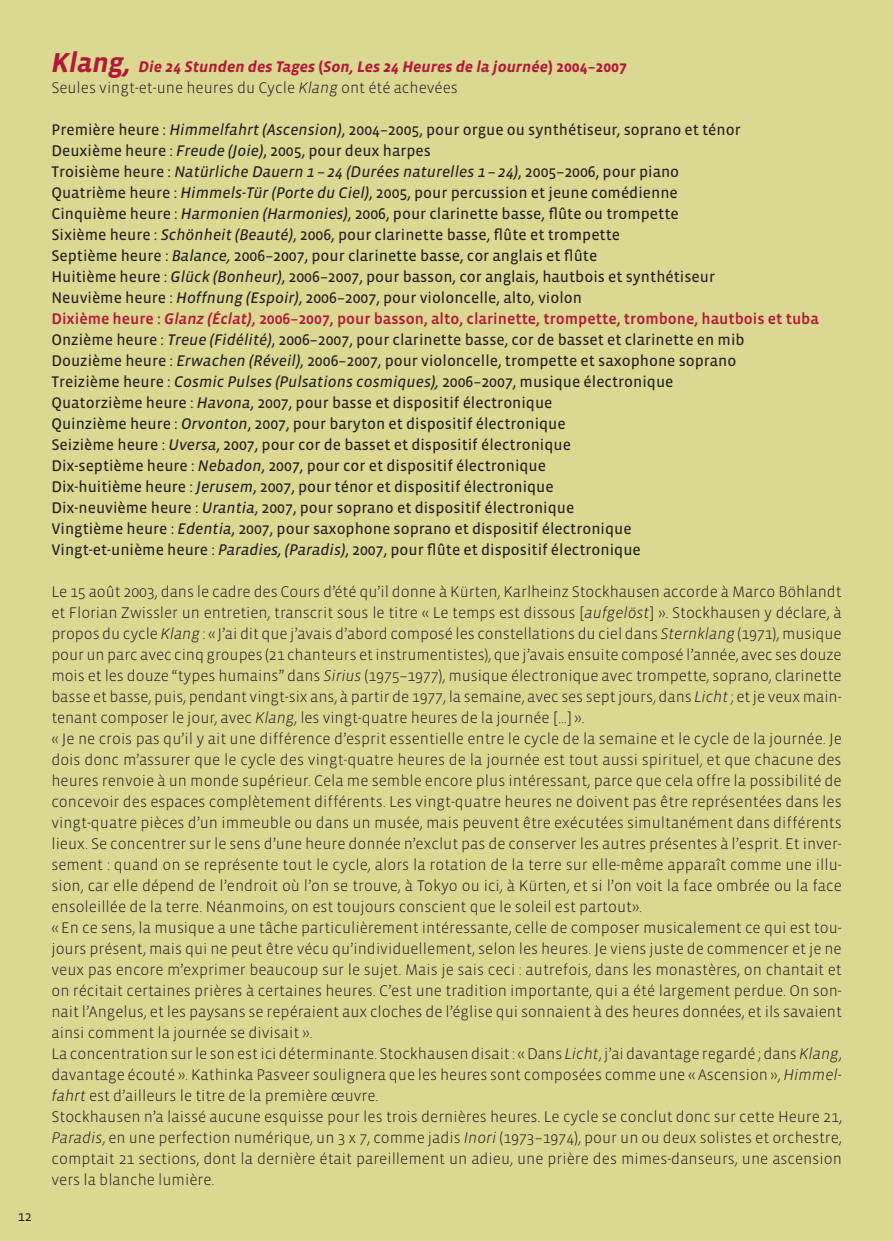
<style>
.page{position:relative;width:893px;height:1241px;background:#fff}
.page>*{position:absolute;margin:0;border:0;box-sizing:border-box;transform-origin:0 0}
.t1{font:300 15.75px/21px "Vista Sans OT";color:#231f20}
.t2{font:15.75px/21px "Vista Sans OT";color:#231f20}
.t3{font:italic 700 15.75px/21px "Vista Sans OT";color:#b61737}
.t4{font:14px "Vista Sans OT";color:#231f20}
.s1{font-size:28px}
.s2{font-style:normal}
.s3{font-weight:300;font-style:normal;color:#231f20}
.s4{font-weight:300;color:#231f20}
.s5{font-style:italic}
.s6{font-weight:500;color:#b61737}
.s7{font-weight:500;font-style:italic;color:#b61737}
</style>
<div class="page">
<div style="left:0;top:0;width:893px;height:1240px;background:#dbd892"></div>
<p class="t4" style="left:18px;top:1207px;width:15px">12</p>
<p class="t3" style="left:51px;top:56px;width:577px"><span class="s1">Klang,</span> Die 24 Stunden des Tages <span class="s2">(</span>Son, Les 24 Heures de la journée<span class="s2">) 2004–2007<br></span><span class="s3">Seules vingt-et-une heures du Cycle</span> <span class="s4">Klang</span> <span class="s3">ont été achevées</span></p>
<p class="t2" style="left:51px;top:119px;width:769px">Première heure : <span class="s5">Himmelfahrt (Ascension)</span>, 2004–2005, pour orgue ou synthétiseur, soprano et ténor<br>Deuxième heure : <span class="s5">Freude (Joie)</span>, 2005, pour deux harpes<br>Troisième heure : <span class="s5">Natürliche Dauern 1</span> – <span class="s5">24 (Durées naturelles 1</span> – <span class="s5">24)</span>, 2005–2006, pour piano<br>Quatrième heure : <span class="s5">Himmels-Tür (Porte du Ciel)</span>, 2005, pour percussion et jeune comédienne<br>Cinquième heure : <span class="s5">Harmonien (Harmonies)</span>, 2006, pour clarinette basse, flûte ou trompette<br>Sixième heure : <span class="s5">Schönheit (Beauté)</span>, 2006, pour clarinette basse, flûte et trompette<br>Septième heure : <span class="s5">Balance,</span> 2006–2007, pour clarinette basse, cor anglais et flûte<br>Huitième heure : <span class="s5">Glück (Bonheur)</span>, 2006–2007, pour basson, cor anglais, hautbois et synthétiseur<br>Neuvième heure : <span class="s5">Hoffnung (Espoir)</span>, 2006–2007, pour violoncelle, alto, violon<br><span class="s6">Dixième heure :</span> <span class="s7">Glanz (Éclat)</span><span class="s6">, 2006–2007, pour basson, alto, clarinette, trompette, trombone, hautbois et tuba </span>Onzième heure : <span class="s5">Treue (Fidélité)</span>, 2006–2007, pour clarinette basse, cor de basset et clarinette en mib Douzième heure : <span class="s5">Erwachen (Réveil)</span>, 2006–2007, pour violoncelle, trompette et saxophone soprano<br>Treizième heure : <span class="s5">Cosmic Pulses (Pulsations cosmiques),</span> 2006–2007, musique électronique<br>Quatorzième heure : <span class="s5">Havona</span>, 2007, pour basse et dispositif électronique<br>Quinzième heure : <span class="s5">Orvonton</span>, 2007, pour baryton et dispositif électronique<br>Seizième heure : <span class="s5">Uversa</span>, 2007, pour cor de basset et dispositif électronique<br>Dix-septième heure : <span class="s5">Nebadon</span>, 2007, pour cor et dispositif électronique<br>Dix-huitième heure : <span class="s5">Jerusem</span>, 2007, pour ténor et dispositif électronique<br>Dix-neuvième heure : <span class="s5">Urantia</span>, 2007, pour soprano et dispositif électronique<br>Vingtième heure : <span class="s5">Edentia</span>, 2007, pour saxophone soprano et dispositif électronique<br>Vingt-et-unième heure : <span class="s5">Paradies, (Paradis)</span>, 2007, pour flûte et dispositif électronique</p>
<p class="t1" style="left:51px;top:581px;width:792px">Le 15 août 2003, dans le cadre des Cours d’été qu’il donne à Kürten, Karlheinz Stockhausen accorde à Marco Böhlandt et Florian Zwissler un entretien, transcrit sous le titre « Le temps est dissous [<span class="s5">aufgelöst</span>] ». Stockhausen y déclare, à propos du cycle <span class="s5">Klang</span> : « J’ai dit que j’avais d’abord composé les constellations du ciel dans <span class="s5">Sternklang</span> (1971), musique pour un parc avec cinq groupes (21 chanteurs et instrumentistes), que j’avais ensuite composé l’année, avec ses douze mois et les douze “types humains” dans <span class="s5">Sirius</span> (1975–1977), musique électronique avec trompette, soprano, clarinette basse et basse, puis, pendant vingt-six ans, à partir de 1977, la semaine, avec ses sept jours, dans <span class="s5">Licht</span>; et je veux main&shy;tenant composer le jour, avec <span class="s5">Klang</span>, les vingt-quatre heures de la journée […] ».<br>« Je ne crois pas qu’il y ait une différence d’esprit essentielle entre le cycle de la semaine et le cycle de la journée. Je dois donc m’assurer que le cycle des vingt-quatre heures de la journée est tout aussi spirituel, et que chacune des heures renvoie à un monde supérieur. Cela me semble encore plus intéressant, parce que cela offre la possibilité de concevoir des espaces complètement différents. Les vingt-quatre heures ne doivent pas être représentées dans les vingt-quatre pièces d’un immeuble ou dans un musée, mais peuvent être exécutées simultanément dans différents lieux. Se concentrer sur le sens d’une heure donnée n’exclut pas de conserver les autres présentes à l’esprit. Et inver&shy;sement : quand on se représente tout le cycle, alors la rotation de la terre sur elle-même apparaît comme une illu&shy;sion, car elle dépend de l’endroit où l’on se trouve, à Tokyo ou ici, à Kürten, et si l’on voit la face ombrée ou la face ensoleillée de la terre. Néanmoins, on est toujours conscient que le soleil est partout».<br>« En ce sens, la musique a une tâche particulièrement intéressante, celle de composer musicalement ce qui est tou&shy;jours présent, mais qui ne peut être vécu qu’individuellement, selon les heures. Je viens juste de commencer et je ne veux pas encore m’exprimer beaucoup sur le sujet. Mais je sais ceci : autrefois, dans les monastères, on chantait et on récitait certaines prières à certaines heures. C’est une tradition importante, qui a été largement perdue. On son&shy;nait l’Angelus, et les paysans se repéraient aux cloches de l’église qui sonnaient à des heures données, et ils savaient ainsi comment la journée se divisait ».<br>La concentration sur le son est ici déterminante. Stockhausen disait : « Dans <span class="s5">Licht</span>, j’ai davantage regardé ; dans<span class="s5">Klang</span>, davantage écouté ». Kathinka Pasveer soulignera que les heures sont composées comme une « Ascension », <span class="s5">Himmel&shy;fahrt</span> est d’ailleurs le titre de la première œuvre.<br>Stockhausen n’a laissé aucune esquisse pour les trois dernières heures. Le cycle se conclut donc sur cette Heure 21, <span class="s5">Paradis</span>, en une perfection numérique, un 3 x 7, comme jadis <span class="s5">Inori</span> (1973–1974), pour un ou deux solistes et orchestre, comptait 21 sections, dont la dernière était pareillement un adieu, une prière des mimes-danseurs, une ascension vers la blanche lumière.</p>
</div>
